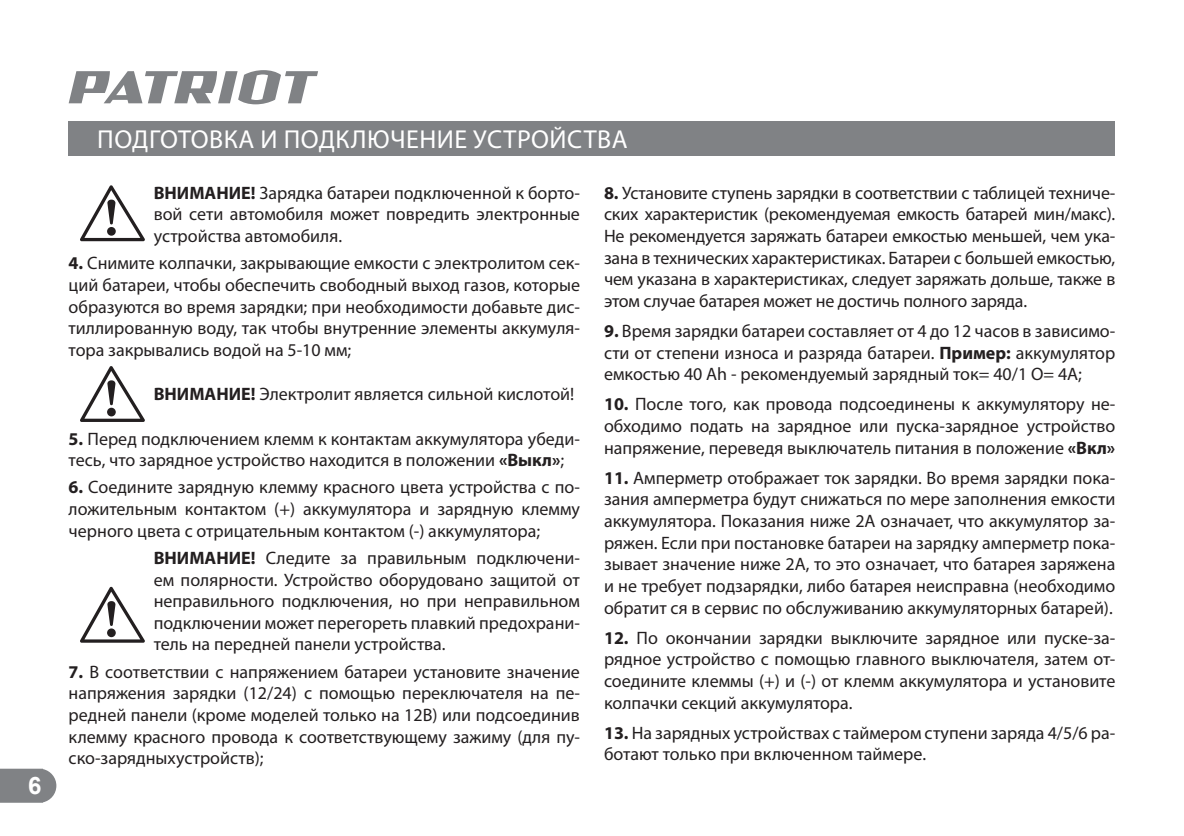
<style>
.page{position:relative;width:1184px;height:836px;background:#fff}
.page>*{position:absolute;margin:0;border:0;box-sizing:border-box;transform-origin:0 0}
.t1{font:26px "Myriad Pro";letter-spacing:.02em;color:#fff}
.t2{font:700 24px "Arial";color:#fff}
.t3{font:18px/21.6px "Myriad Pro";color:#231f20;text-align:justify}
.s1{font-weight:700}
</style>
<div class="page">
<svg style="left:0;top:768px;width:56px;height:34px;background:#898b8e"></svg>
<svg style="left:69px;top:70px;width:249px;height:34px"></svg>
<div style="left:69px;top:121px;width:1046px;height:34px;background:#808285"></div>
<svg style="left:80px;top:185px;width:65px;height:56px"></svg>
<svg style="left:80px;top:366px;width:65px;height:56px"></svg>
<svg style="left:80px;top:586px;width:65px;height:56px"></svg>
<h2 class="t2" style="left:28px;top:771px;width:15px">6</h2>
<h1 class="t1" style="left:97px;top:126px;width:532px">ПОДГОТОВКА И ПОДКЛЮЧЕНИЕ УСТРОЙСТВА</h1>
<p class="t3" style="left:154px;top:183px;width:428px"><span class="s1">ВНИМАНИЕ!</span> Зарядка батареи подключенной к борто&shy;вой сети автомобиля может повредить электронные устройства автомобиля.</p>
<p class="t3" style="left:69px;top:253px;width:513px"><span class="s1">4.</span> Снимите колпачки, закрывающие емкости с электролитом сек&shy;ций батареи, чтобы обеспечить свободный выход газов, которые образуются во время зарядки; при необходимости добавьте дис&shy;тиллированную воду, так чтобы внутренние элементы аккумуля&shy;тора закрывались водой на 5-10 мм;</p>
<p class="t3" style="left:154px;top:384px;width:422px"><span class="s1">ВНИМАНИЕ!</span> Электролит является сильной кислотой!</p>
<p class="t3" style="left:69px;top:428px;width:513px"><span class="s1">5.</span> Перед подключением клемм к контактам аккумулятора убеди&shy;тесь, что зарядное устройство находится в положении <span class="s1">«Выкл»</span>;</p>
<p class="t3" style="left:69px;top:477px;width:513px"><span class="s1">6.</span> Соедините зарядную клемму красного цвета устройства с по&shy;ложительным контактом (+) аккумулятора и зарядную клемму черного цвета с отрицательным контактом (-) аккумулятора;</p>
<p class="t3" style="left:154px;top:547px;width:428px"><span class="s1">ВНИМАНИЕ!</span> Следите за правильным подключени&shy;ем полярности. Устройство оборудовано защитой от неправильного подключения, но при неправильном подключении может перегореть плавкий предохрани&shy;тель на передней панели устройства.</p>
<p class="t3" style="left:69px;top:661px;width:513px"><span class="s1">7.</span> В соответствии с напряжением батареи установите значение напряжения зарядки (12/24) с помощью переключателя на пе&shy;редней панели (кроме моделей только на 12В) или подсоединив клемму красного провода к соответствующему зажиму (для пу&shy;ско-зарядныхустройств);</p>
<p class="t3" style="left:604px;top:183px;width:513px"><span class="s1">8.</span> Установите ступень зарядки в соответствии с таблицей техниче&shy;ских характеристик (рекомендуемая емкость батарей мин/макс).<br>Не рекомендуется заряжать батареи емкостью меньшей, чем ука&shy;зана в техниче ских характеристиках. Батареи с большей емкостью, чем указана в характеристиках, следует заряжать дольше, также в этом случае батарея может не достичь полного заряда.</p>
<p class="t3" style="left:604px;top:321px;width:513px"><span class="s1">9.</span> Время зарядки батареи составляет от 4 до 12 часов в зависимо&shy;сти от степени износа и разряда батареи. <span class="s1">Пример:</span> аккумулятор емкостью 40 Ah - рекомендуемый зарядный ток= 40/1 О= 4А;</p>
<p class="t3" style="left:604px;top:394px;width:513px"><span class="s1">10.</span> После того, как провода подсоединены к аккумулятору не&shy;обходимо подать на зарядное или пуска-зарядное устройство напряжение, переведя выключатель питания в положение <span class="s1">«Вкл»</span></p>
<p class="t3" style="left:604px;top:467px;width:513px"><span class="s1">11.</span> Амперметр отображает ток зарядки. Во время зарядки пока&shy;зания амперметра будут снижаться по мере за полнения емкости аккумулятора. Показания ниже 2А означает, что аккумулятор за&shy;ряжен. Если при постановке батареи на зарядку амперметр пока&shy;зывает значение ниже 2А, то это означает, что батарея заряжена и не требует подзарядки, либо батарея неисправна (необходимо обратит ся в сервис по обслуживанию аккумуляторных батарей).</p>
<p class="t3" style="left:604px;top:627px;width:513px"><span class="s1">12.</span> По окончании зарядки выключите зарядное или пуске-за&shy;рядное устройство с помощью главного выключателя, затем от&shy;соедините клеммы (+) и (-) от клемм аккумулятора и установите колпачки секций аккумулятора.</p>
<p class="t3" style="left:604px;top:722px;width:513px"><span class="s1">13.</span> На зарядных устройствах с таймером ступени заряда 4/5/6 ра&shy;ботают только при включенном таймере.</p>
</div>
